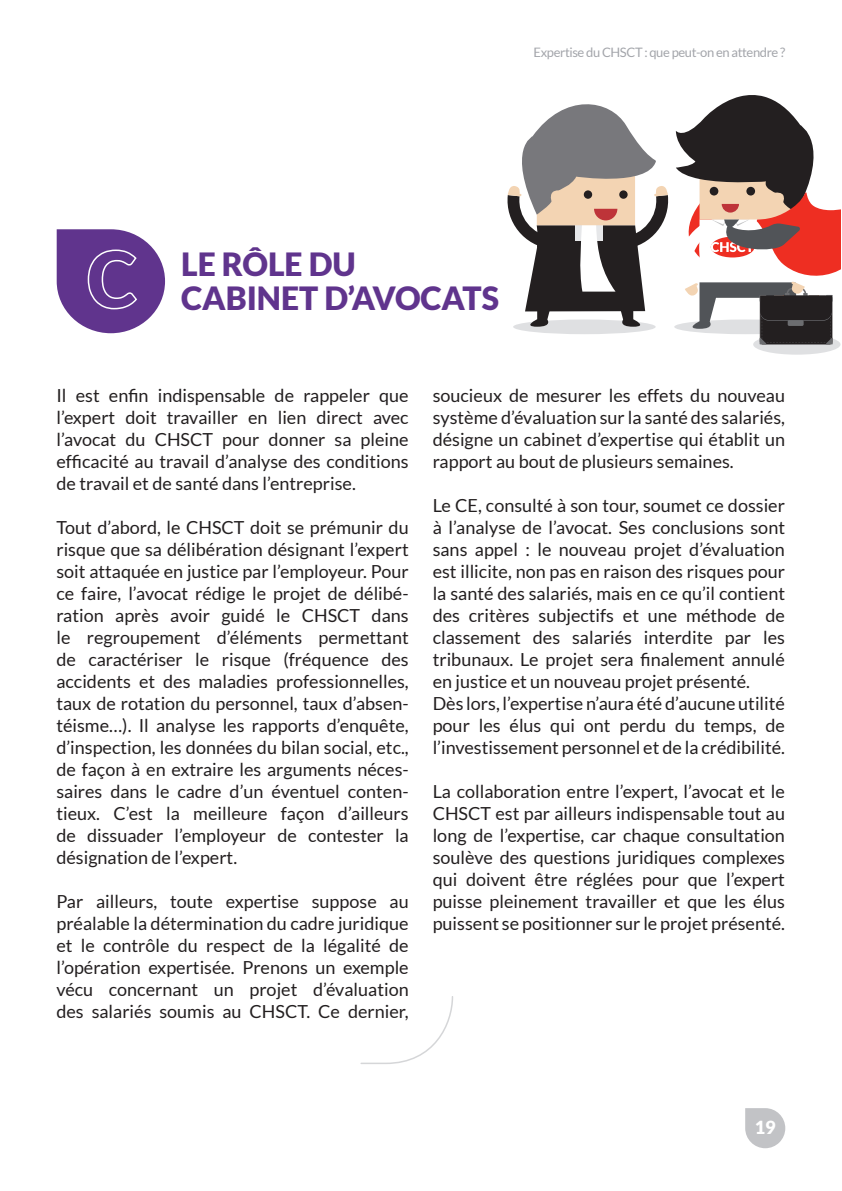
<style>
.page{position:relative;width:842px;height:1191px;background:#fff}
.page>*{position:absolute;margin:0;border:0;box-sizing:border-box;transform-origin:0 0}
.t1{font:900 32px/34px "Lato";color:#60348d}
.t2{font:18px/22px "Lato";color:#231f20;text-align:justify}
.t3{font:900 18px "Lato";color:#fff}
.t4{font:13px "Lato";letter-spacing:-.03em;color:#a3a5aa}
</style>
<div class="page">
<svg style="left:745px;top:1108px;width:40px;height:40px;background:#cbcccf"></svg>
<svg style="left:57px;top:229px;width:108px;height:104px"></svg>
<div style="left:753px;top:334px;width:87px;height:21px;background:#dfe0e2;border-radius:50%"></div>
<svg style="left:507px;top:95px;width:333px;height:249px"></svg>
<svg style="left:360px;top:996px;width:93px;height:68px"></svg>
<p class="t4" style="left:534px;top:44px;width:253px">Expertise du CHSCT : que peut-on en attendre ?</p>
<h1 class="t1" style="left:181px;top:246px;width:320px">LE RÔLE DU<br>CA BINET D’AVOCATS</h1>
<p class="t2" style="left:56px;top:384px;width:354px">Il est enfin indispensable de rappeler que l’expert doit travailler en lien direct avec l’avocat du CHSCT pour donner sa pleine efficacité au travail d’analyse des conditions de travail et de santé dans l’entreprise.</p>
<p class="t2" style="left:56px;top:516px;width:354px">Tout d’abord, le CHSCT doit se prémunir du risque que sa délibération désignant l’expert soit attaquée en justice par l’employeur. Pour ce faire, l’avocat rédige le projet de délibé&shy;ration après avoir guidé le CHSCT dans le regroupement d’éléments permettant de caractériser le risque (fréquence des accidents et des maladies professionnelles, taux de rotation du personnel, taux d’absen&shy;téisme…). Il analyse les rapports d’enquête, d’inspection, les données du bilan social, etc., de façon à en extraire les arguments néces&shy;saires dans le cadre d’un éventuel conten&shy;tieux. C’est la meilleure façon d’ailleurs de dissuader l’employeur de contester la désignation de l’expert.</p>
<p class="t2" style="left:56px;top:890px;width:354px">Par ailleurs, toute expertise suppose au préalable la détermination du cadre juridique et le contrôle du respect de la légalité de l’opération expertisée. Prenons un exemple vécu concernant un projet d’évaluation des salariés soumis au CHSCT. Ce dernier,</p>
<p class="t2" style="left:433px;top:384px;width:354px">soucieux de mesurer les effets du nouveau système d’évaluation sur la santé des salariés, désigne un cabinet d’expertise qui établit un rapport au bout de plusieurs semaines.</p>
<p class="t2" style="left:433px;top:494px;width:354px;text-align:left">Le CE, consulté à son tour, soumet ce dossier à l’analyse de l’avocat. Ses conclusions sont sans appel : le nouveau projet d’évaluation est illicite, non pas en raison des risques pour la santé des salariés, mais en ce qu’il contient des critères subjectifs et une méthode de classement des salariés interdite par les tribunaux. Le projet sera finalement annulé en justice et un nouveau projet présenté.<br>Dès lors, l’expertise n’aura été d’aucune utilité pour les élus qui ont perdu du temps, de l’investissement personnel et de la crédibilité.</p>
<p class="t2" style="left:433px;top:780px;width:354px">La collaboration entre l’expert, l’avocat et le CHSCT est par ailleurs indispensable tout au long de l’expertise, car chaque consultation soulève des questions juridiques complexes qui doivent être réglées pour que l’expert puisse pleinement travailler et que les élus puissent se positionner sur le projet présenté.</p>
<p class="t3" style="left:755px;top:1116px;width:22px">19</p>
</div>
